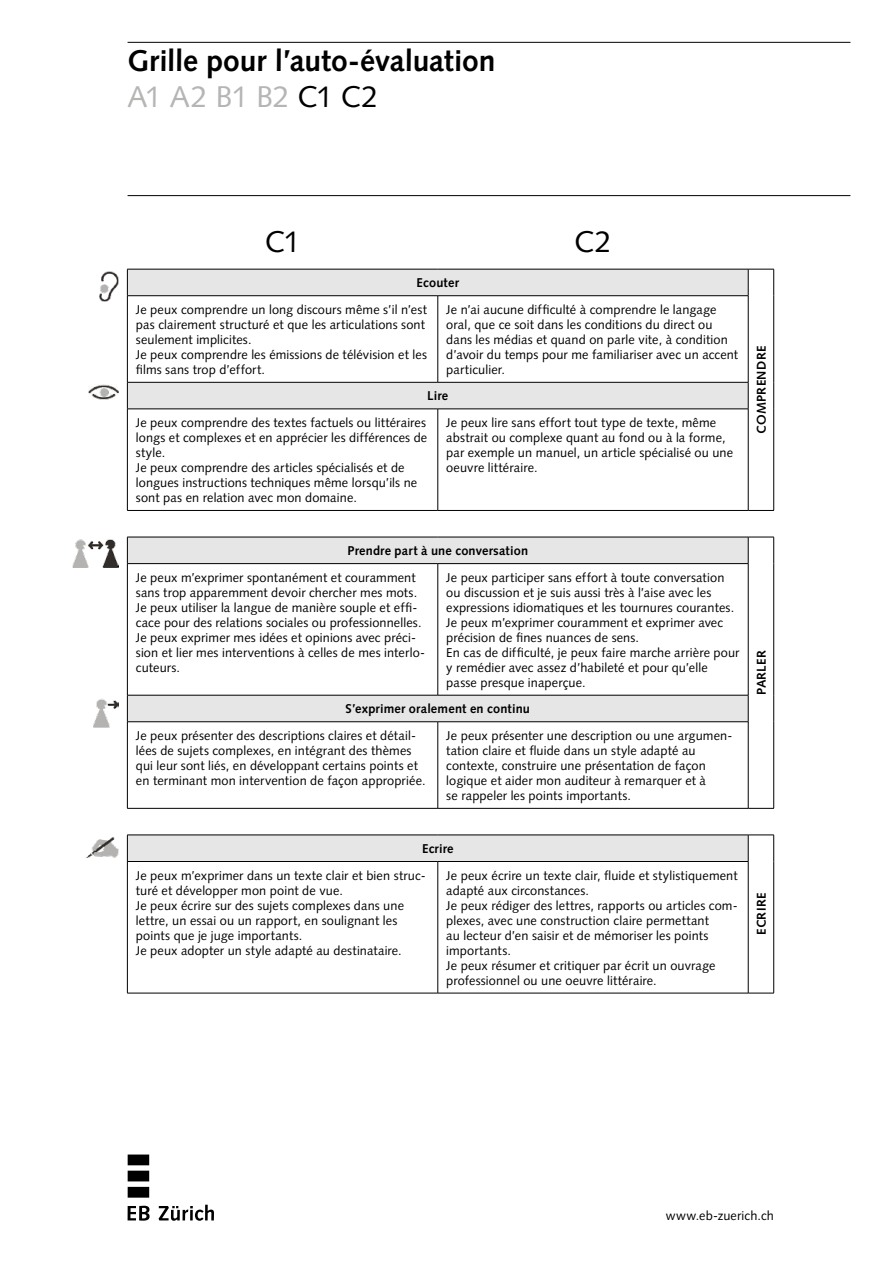
<style>
.page{position:relative;width:893px;height:1263px;background:#fff}
.page>*{position:absolute;margin:0;border:0;box-sizing:border-box;transform-origin:0 0}
.t1{font:90.6px "Ebtype";color:#000}
.t2{font:700 30px/36px "Syntax EBLT Std";letter-spacing:-.005em;color:#000}
.t3{font:30px "Syntax EBLT Std";color:#000}
.t4{font:12.75px/15px "Syntax EBLT Std";letter-spacing:.01em;color:#000}
.t5{font:700 12.75px "Syntax EBLT Std";letter-spacing:.015em;color:#000}
.s1{font-weight:400;color:#b6b5b4}
.s2{font-weight:400}
</style>
<div class="page">
<hr style="left:128px;top:42px;width:722px;height:1px;background:#000">
<hr style="left:128px;top:195px;width:722px;height:1px;background:#000">
<svg style="left:127px;top:270px;width:621px;height:591px"></svg>
<hr style="left:127px;top:537px;width:311px;height:1px;background:#000">
<hr style="left:438px;top:537px;width:310px;height:1px;background:#000">
<hr style="left:127px;top:808px;width:311px;height:1px;background:#000">
<hr style="left:438px;top:808px;width:310px;height:1px;background:#000">
<hr style="left:127px;top:295px;width:311px;height:1px;background:#000">
<hr style="left:127px;top:382px;width:311px;height:1px;background:#000">
<hr style="left:127px;top:409px;width:311px;height:1px;background:#000">
<hr style="left:438px;top:409px;width:310px;height:1px;background:#000">
<hr style="left:127px;top:563px;width:311px;height:1px;background:#000">
<hr style="left:438px;top:563px;width:310px;height:1px;background:#000">
<hr style="left:127px;top:695px;width:311px;height:1px;background:#000">
<hr style="left:438px;top:695px;width:310px;height:1px;background:#000">
<hr style="left:127px;top:721px;width:311px;height:1px;background:#000">
<hr style="left:438px;top:721px;width:310px;height:1px;background:#000">
<hr style="left:438px;top:382px;width:310px;height:1px;background:#000">
<hr style="left:438px;top:295px;width:310px;height:1px;background:#000">
<hr style="left:438px;top:296px;width:1px;height:86px;background:#000">
<hr style="left:438px;top:409px;width:1px;height:101px;background:#000">
<hr style="left:438px;top:564px;width:1px;height:131px;background:#000">
<hr style="left:438px;top:722px;width:1px;height:86px;background:#000">
<hr style="left:438px;top:862px;width:1px;height:131px;background:#000">
<hr style="left:127px;top:269px;width:311px;height:1px;background:#000">
<hr style="left:438px;top:269px;width:310px;height:1px;background:#000">
<hr style="left:127px;top:510px;width:311px;height:1px;background:#000">
<hr style="left:438px;top:510px;width:310px;height:1px;background:#000">
<hr style="left:127px;top:993px;width:311px;height:1px;background:#000">
<hr style="left:438px;top:993px;width:310px;height:1px;background:#000">
<hr style="left:127px;top:835px;width:311px;height:1px;background:#000">
<hr style="left:438px;top:835px;width:310px;height:1px;background:#000">
<hr style="left:127px;top:861px;width:311px;height:1px;background:#000">
<hr style="left:438px;top:861px;width:310px;height:1px;background:#000">
<svg style="left:127px;top:269px;width:1px;height:26px"></svg>
<hr style="left:127px;top:296px;width:1px;height:86px;background:#000">
<svg style="left:127px;top:382px;width:1px;height:27px"></svg>
<hr style="left:127px;top:409px;width:1px;height:101px;background:#000">
<svg style="left:127px;top:537px;width:1px;height:26px"></svg>
<hr style="left:127px;top:564px;width:1px;height:131px;background:#000">
<svg style="left:127px;top:695px;width:1px;height:26px"></svg>
<hr style="left:127px;top:722px;width:1px;height:86px;background:#000">
<svg style="left:127px;top:835px;width:1px;height:26px"></svg>
<hr style="left:127px;top:862px;width:1px;height:131px;background:#000">
<img style="left:99px;top:271px;width:20px;height:30px">
<img style="left:89px;top:384px;width:30px;height:15px">
<img style="left:72px;top:539px;width:47px;height:29px">
<img style="left:94px;top:698px;width:25px;height:29px">
<img style="left:87px;top:837px;width:32px;height:20px">
<svg style="left:748px;top:269px;width:26px;height:725px"></svg>
<h2 class="t2" style="left:128px;top:43px;width:369px">Grille pour l’auto-évaluation<br><span class="s1">A1 A2 B1 B2</span> <span class="s2">C1 C2</span></h2>
<h2 class="t3" style="left:265px;top:224px;width:36px">C1</h2>
<h2 class="t3" style="left:574px;top:224px;width:39px">C2</h2>
<p class="t5" style="left:417px;top:275px;width:44px">Ecouter</p>
<p class="t4" style="left:136px;top:302px;width:293px">Je peux comprendre un long discours même s’il n’est pas clairement structuré et que les articulations sont seulement implicites.<br>Je peux comprendre les émissions de télévision et les films sans trop d’effort.</p>
<p class="t4" style="left:446px;top:302px;width:293px">Je n’ai aucune difficulté à comprendre le langage oral, que ce soit dans les conditions du direct ou dans les médias et quand on parle vite, à condition d’avoir du temps pour me familiariser avec un accent particulier.</p>
<p class="t5" style="left:427px;top:389px;width:22px">Lire</p>
<p class="t4" style="left:136px;top:415px;width:293px">Je peux comprendre des textes factuels ou littéraires longs et complexes et en apprécier les différences de style.<br>Je peux comprendre des articles spécialisés et de longues instructions techniques même lorsqu’ils ne sont pas en relation avec mon domaine.</p>
<p class="t4" style="left:446px;top:415px;width:288px">Je peux lire sans effort tout type de texte, même abstrait ou complexe quant au fond ou à la forme, par exemple un manuel, un article spécialisé ou une oeuvre littéraire.</p>
<p class="t5" style="left:347px;top:543px;width:182px">Prendre part à une conversation</p>
<p class="t4" style="left:136px;top:570px;width:291px">Je peux m’exprimer spontanément et couramment sans trop apparemment devoir chercher mes mots.<br>Je peux utiliser la langue de manière souple et effi&shy;cace pour des relations sociales ou professionnelles.<br>Je peux exprimer mes idées et opinions avec préci&shy;sion et lier mes interventions à celles de mes interlo&shy;cuteurs.</p>
<p class="t4" style="left:446px;top:570px;width:295px">Je peux participer sans effort à toute conversation ou discussion et je suis aussi très à l’aise avec les expressions idiomatiques et les tournures courantes.<br>Je peux m’exprimer couramment et exprimer avec précision de fines nuances de sens.<br>En cas de difficulté, je peux faire marche arrière pour y remédier avec assez d’habileté et pour qu’elle passe presque inaperçue.</p>
<p class="t5" style="left:346px;top:701px;width:186px">S’exprimer oralement en continu</p>
<p class="t4" style="left:136px;top:728px;width:291px">Je peux présenter des descriptions claires et détail&shy;lées de sujets complexes, en intégrant des thèmes qui leur sont liés, en développant certains points et en terminant mon intervention de façon appropriée.</p>
<p class="t4" style="left:446px;top:728px;width:288px">Je peux présenter une description ou une argumen&shy;tation claire et fluide dans un style adapté au contexte, construire une présentation de façon logique et aider mon auditeur à remarquer et à<br>se rappeler les points importants.</p>
<p class="t5" style="left:422px;top:841px;width:33px">Ecrire</p>
<p class="t4" style="left:136px;top:868px;width:291px">Je peux m’exprimer dans un texte clair et bien struc&shy;turé et développer mon point de vue.<br>Je peux écrire sur des sujets complexes dans une lettre, un essai ou un rapport, en soulignant les points que je juge importants.<br>Je peux adopter un style adapté au destinataire.</p>
<p class="t4" style="left:446px;top:868px;width:293px">Je peux écrire un texte clair, fluide et stylistiquement adapté aux circonstances.<br>Je peux rédiger des lettres, rapports ou articles com&shy;plexes, avec une construction claire permettant<br>au lecteur d’en saisir et de mémoriser les points importants.<br>Je peux résumer et critiquer par écrit un ouvrage professionnel ou une oeuvre littéraire.</p>
<p class="t5" style="left:754px;top:434px;width:89px;rotate:-90deg">COMPRENDRE</p>
<p class="t5" style="left:754px;top:695px;width:47px;rotate:-90deg">PARLER</p>
<p class="t5" style="left:754px;top:935px;width:44px;rotate:-90deg">ECRIRE</p>
<h1 class="t1" style="left:128px;top:1152px;width:90px">PQ</h1>
<p class="t4" style="left:666px;top:1208px;width:110px">www.eb-zuerich.ch</p>
</div>
